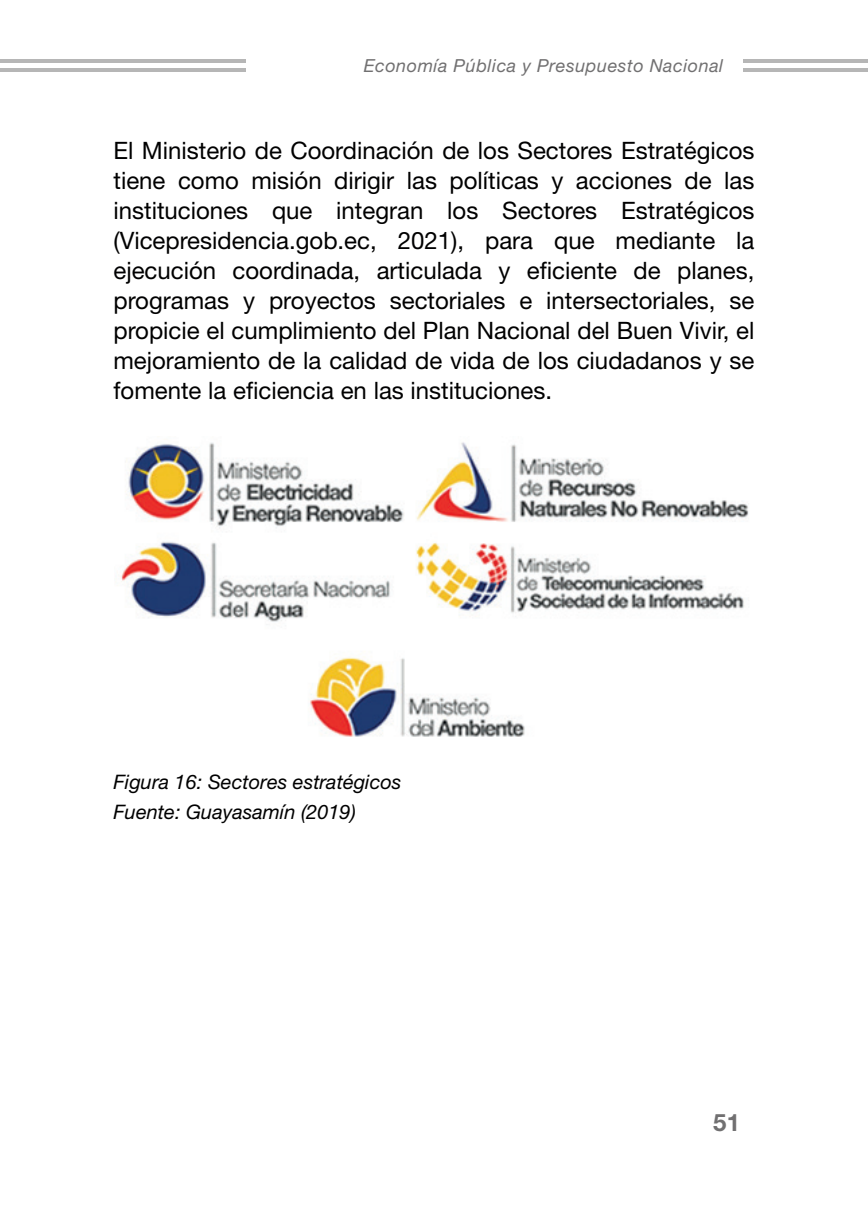
<style>
.page{position:relative;width:868px;height:1219px;background:#fff}
.page>*{position:absolute;margin:0;border:0;box-sizing:border-box;transform-origin:0 0}
.t1{font:24px/30px "Helvetica Neue LT Std";color:#000001;text-align:justify}
.t2{font:700 24px "Helvetica Neue LT Std";color:#717071}
.t3{font:italic 20px/30px "Helvetica Neue LT Std";color:#000001}
.t4{font:italic 18px "Helvetica Neue LT Std";letter-spacing:.03em;color:#717071}
</style>
<div class="page">
<hr style="left:0;top:59px;width:245px;height:3px;background:#717071">
<hr style="left:742px;top:59px;width:125px;height:3px;background:#717071">
<hr style="left:0;top:69px;width:245px;height:3px;background:#717071">
<hr style="left:742px;top:69px;width:125px;height:3px;background:#717071">
<img style="left:121px;top:442px;width:628px;height:295px">
<p class="t4" style="left:363px;top:55px;width:361px">Economía Pública y Presupuesto Nacional</p>
<p class="t1" style="left:113px;top:135px;width:642px">El Ministerio de Coordinación de los Sectores Estratégicos tiene como misión dirigir las políticas y acciones de las instituciones que integran los Sectores Estratégicos (Vicepresidencia.gob.ec, 2021), para que mediante la ejecución coordinada, articulada y eficiente de planes, programas y proyectos sectoriales e intersectoriales, se propicie el cumplimiento del Plan Nacional del Buen Vivir, el mejoramiento de la calidad de vida de los ciudadanos y se fomente la eficiencia en las instituciones.</p>
<p class="t3" style="left:113px;top:766px;width:289px">Figura 16: Sectores estratégicos<br>Fuente: Guayasamín (2019)</p>
<p class="t2" style="left:713px;top:1107px;width:29px">51</p>
</div>
